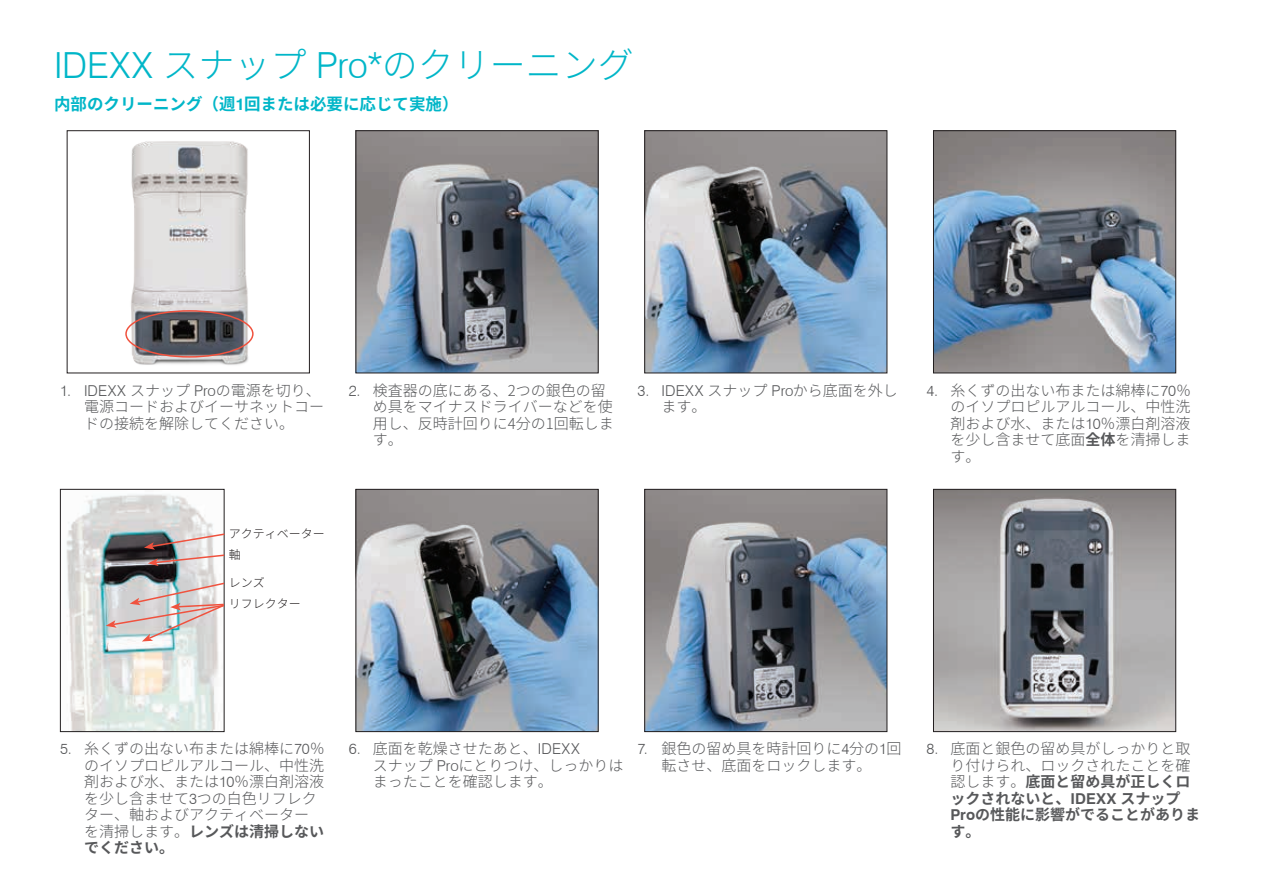
<style>
.page{position:relative;width:1263px;height:893px;background:#fff}
.page>*{position:absolute;margin:0;border:0;box-sizing:border-box;transform-origin:0 0}
.t1{font:300 36px "Noto Sans CJ Kjp";color:#00b6c8}
.t2{font:700 16.5px "Noto Sans CJ Kjp";color:#00b6c8}
.t3{font:300 15px/16.5px "Noto Sans CJ Kjp";color:#57585a}
.t4{font:700 15px/16.5px "Noto Sans CJ Kjp";color:#57585a}
.t5{font:300 12px/21px "Noto Sans CJ Kjp";color:#231f20}
.s1{font-family:"Swiss 721 BT"}
.s2{font-weight:700}
.s3{font-family:"Swiss 721 BT";font-weight:300}
.s4{font-weight:300}
</style>
<div class="page">
<img style="left:125px;top:141px;width:128px;height:224px">
<div style="left:67px;top:130px;width:243px;height:243px;border:1px solid #231f20"></div>
<img style="left:357px;top:132px;width:239px;height:239px">
<div style="left:355px;top:130px;width:243px;height:243px;border:1px solid #231f20"></div>
<img style="left:646px;top:132px;width:239px;height:239px">
<div style="left:644px;top:130px;width:243px;height:243px;border:1px solid #231f20"></div>
<img style="left:935px;top:132px;width:239px;height:239px">
<div style="left:933px;top:130px;width:243px;height:243px;border:1px solid #231f20"></div>
<img style="left:66px;top:494px;width:153px;height:236px">
<div style="left:60px;top:489px;width:164px;height:243px;border:1px solid #231f20"></div>
<svg style="left:106px;top:582px;width:119px;height:59px;background:#d3cac9"></svg>
<svg style="left:144px;top:532px;width:81px;height:34px;background:#ad9f9f"></svg>
<img style="left:357px;top:491px;width:239px;height:239px">
<div style="left:355px;top:489px;width:243px;height:243px;border:1px solid #231f20"></div>
<img style="left:646px;top:491px;width:239px;height:239px">
<div style="left:644px;top:489px;width:243px;height:243px;border:1px solid #231f20"></div>
<img style="left:935px;top:491px;width:239px;height:239px">
<div style="left:933px;top:489px;width:243px;height:243px;border:1px solid #231f20"></div>
<div style="left:125px;top:310px;width:129px;height:48px;border:2px solid #f0523e;border-radius:50%"></div>
<h1 class="t1" style="left:54px;top:45px;width:581px"><span class="s1">IDEXX</span> スナップ <span class="s1">Pro*</span>のクリーニング</h1>
<p class="t2" style="left:54px;top:95px;width:406px">内部のクリーニング（週<span class="s1">1</span>回または必要に応じて実施）</p>
<p class="t3" style="left:84px;top:382px;width:241px;text-indent:-24px"><span class="s1">1. IDEXX</span> スナップ <span class="s1">Pro</span>の電源を切り、電源コードおよびイーサネットコードの接続を解除してください。</p>
<p class="t3" style="left:373px;top:382px;width:243px;text-indent:-24px"><span class="s1">2.</span> 検査器の底にある、2つの銀色の留め具をマイナスドライバーなどを使用し、反時計回りに4分の1回転します。</p>
<p class="t3" style="left:662px;top:382px;width:238px;text-indent:-24px"><span class="s1">3. IDEXX</span> スナップ <span class="s1">Pro</span>から底面を外します。</p>
<p class="t3" style="left:950px;top:382px;width:242px;text-align:justify;text-indent:-24px"><span class="s1">4.</span> 糸くずの出ない布または綿棒に<span class="s1">70</span>％のイソプロピルアルコール、中性洗剤および水、または<span class="s1">10</span>％漂白剤溶液を少し含ませて底面<span class="s2">全体</span>を清掃します。</p>
<p class="t5" style="left:229px;top:523px;width:98px">アクティベーター軸</p>
<p class="t5" style="left:229px;top:573px;width:37px">レンズ</p>
<p class="t5" style="left:229px;top:594px;width:73px">リフレクター</p>
<p class="t3" style="left:84px;top:741px;width:242px;text-indent:-24px"><span class="s1">5.</span> 糸くずの出ない布または綿棒に<span class="s1">70</span>％のイソプロピルアルコール、中性洗剤および水、または<span class="s1">10</span>％漂白剤溶液を少し含ませて<span class="s1">3</span>つの白色リフレクター、軸およびアクティベーターを清掃します。<span class="s2">レンズは清掃しないでください。</span></p>
<p class="t3" style="left:373px;top:741px;width:252px;text-indent:-24px"><span class="s1">6.</span> 底面を乾燥させたあと、<span class="s1">IDEXX<br></span>スナップ <span class="s1">Pro</span>にとりつけ、しっかりはまったことを確認します。</p>
<p class="t3" style="left:638px;top:741px;width:265px;text-align:center"><span class="s1">7.</span> 銀色の留め具を時計回りに<span class="s1">4</span>分の<span class="s1">1</span>回転させ、底面をロックします。</p>
<p class="t4" style="left:950px;top:741px;width:251px;text-indent:-24px"><span class="s3">8.</span> <span class="s4">底面と銀色の留め具がしっかりと取り付けられ、ロックされたことを確認します。</span>底面と留め具が正しくロックされないと、<span class="s1">IDEXX</span> スナップ<br><span class="s1">Pro</span>の性能に影響がでることがあります。</p>
</div>
